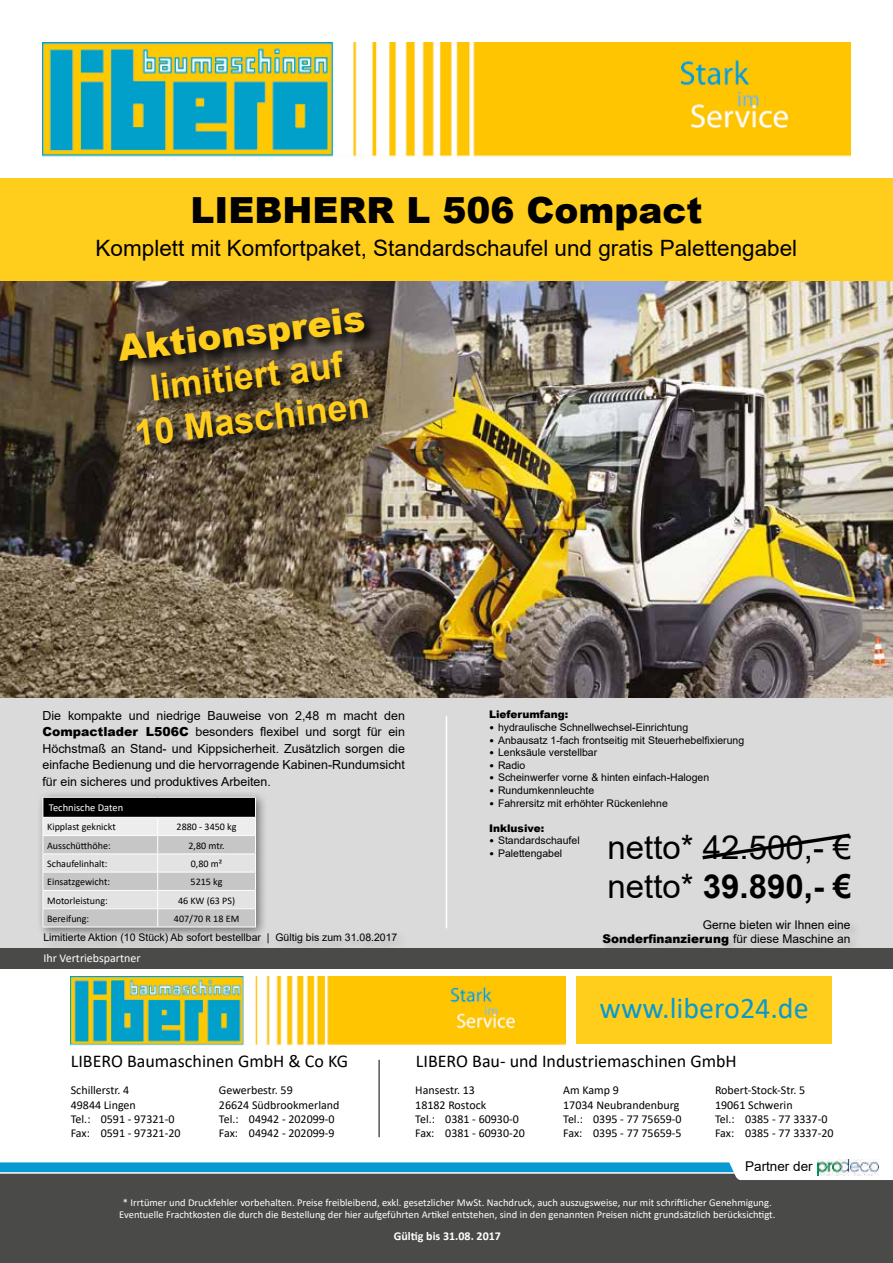
<style>
.page{position:relative;width:893px;height:1263px;background:#fff}
.page>*{position:absolute;margin:0;border:0;box-sizing:border-box;transform-origin:0 0}
.t1{font:700 36px/43.2px "Arial";color:#ffcd1c;text-align:center}
.t2{font:900 36px "Arial";color:#000}
.t3{font:900 36px "Arial";color:#ffcd1c}
.t4{font:33px/39px "Arial";color:#000}
.t5{font:30px "Calibri";color:#0899d2}
.t6{font:22.5px "Arial";color:#000}
.t7{font:18px "Calibri";color:#000}
.t8{font:13.5px "Arial";color:#000}
.t9{font:12.45px/16.5px "Arial";color:#000;text-align:justify}
.t10{font:12px/14.4px "Calibri";color:#000}
.t11{font:12px/14.4px "Arial";color:#000;text-align:right}
.t12{font:700 12px "Calibri";color:#fff}
.t13{font:12px "Calibri";color:#fff}
.t14{font:10.5px "Arial";color:#000}
.t15{font:10.5px/12.6px "Calibri";color:#fff;text-align:center}
.t16{font:900 10.5px "Arial";color:#000}
.t17{font:10.05px "Calibri";color:#000}
.s1{font-weight:900}
.s2{font-family:"Calibri"}
.s3{font-weight:700}
</style>
<div class="page">
<img style="left:0;top:281px;width:893px;height:417px">
<div style="left:0;top:698px;width:893px;height:250px;background:#dadada"></div>
<div style="left:0;top:179px;width:893px;height:102px;background:#ffcd1c"></div>
<img style="left:43px;top:43px;width:807px;height:114px">
<div style="left:40px;top:930px;width:369px;height:25px;background:#d1d1d1"></div>
<div style="left:36px;top:791px;width:232px;height:148px;background:#000;opacity:.5"></div>
<hr style="left:43px;top:927px;width:115px;height:1px;background:#fff">
<hr style="left:158px;top:927px;width:98px;height:1px;background:#fff">
<hr style="left:43px;top:797px;width:115px;height:1px;background:#fff">
<hr style="left:158px;top:797px;width:98px;height:1px;background:#fff">
<svg style="left:43px;top:798px;width:213px;height:129px"></svg>
<div style="left:600px;top:917px;width:262px;height:40px;background:#d2d2d2"></div>
<div style="left:0;top:1174px;width:893px;height:89px;background:#4a4a49"></div>
<div style="left:0;top:948px;width:893px;height:21px;background:#4a4a49"></div>
<svg style="left:0;top:1159px;width:893px;height:21px"></svg>
<img style="left:817px;top:1160px;width:62px;height:16px">
<img style="left:71px;top:977px;width:495px;height:68px">
<hr style="left:379px;top:1060px;width:1px;height:77px;background:#000">
<div style="left:577px;top:977px;width:255px;height:67px;background:#ffcd1c"></div>
<hr style="left:446px;top:716px;width:1px;height:212px;background:#fff">
<svg style="left:702px;top:833px;width:148px;height:27px"></svg>
<svg style="left:118px;top:306px;width:264px;height:153px;background:#4c4133"></svg>
<h1 class="t2" style="left:190px;top:184px;width:514px">LIEBHERR L 506 Compact</h1>
<h3 class="t6" style="left:96px;top:233px;width:703px">Komplett mit Komfortpaket, Standardschaufel und gratis Palettengabel</h3>
<h1 class="t3" style="left:115px;top:322px;width:250px;rotate:-7deg">Aktionspreis</h1>
<h1 class="t1" style="left:127px;top:370px;width:238px;rotate:-7deg">limitiert auf<br>10 Maschinen</h1>
<p class="t9" style="left:43px;top:707px;width:364px">Die kompakte und niedrige Bauweise von 2,48 m macht den <span class="s1">Compactlader L506C</span> besonders flexibel und sorgt für ein Höchstmaß an Stand- und Kippsicherheit. Zusätzlich sorgen die einfache Bedienung und die hervorragende Kabinen-Rundumsicht für ein sicheres und produktives Arbeiten.</p>
<p class="t15" style="left:49px;top:801px;width:76px">Technische Daten</p>
<p class="t17" style="left:47px;top:820px;width:70px">Kipplast geknickt</p>
<p class="t17" style="left:177px;top:820px;width:61px">2880 - 3450 kg</p>
<p class="t17" style="left:47px;top:838px;width:65px">Ausschütthöhe:</p>
<p class="t17" style="left:188px;top:838px;width:38px">2,80 mtr.</p>
<p class="t17" style="left:47px;top:857px;width:62px">Schaufelinhalt:</p>
<p class="t17" style="left:191px;top:857px;width:33px">0,80 m²</p>
<p class="t17" style="left:47px;top:875px;width:64px">Einsatzgewicht:</p>
<p class="t17" style="left:191px;top:875px;width:33px">5215 kg</p>
<p class="t17" style="left:47px;top:893px;width:62px">Motorleistung:</p>
<p class="t17" style="left:178px;top:893px;width:59px">46 KW (63 PS)</p>
<p class="t17" style="left:47px;top:911px;width:44px">Bereifung:</p>
<p class="t17" style="left:174px;top:911px;width:67px">407/70 R 18 EM</p>
<p class="t14" style="left:43px;top:930px;width:356px">Limitierte Aktion (10 Stück) Ab sofort bestellbar | Gültig bis zum 31.08.2017</p>
<p class="t13" style="left:43px;top:949px;width:99px">Ihr Vertriebspartner</p>
<p class="t16" style="left:489px;top:707px;width:81px">Lieferumfang:</p>
<p class="t14" style="left:489px;top:720px;width:201px"><span class="s2">•</span> hydraulische Schnellwechsel-Einrichtung</p>
<p class="t14" style="left:489px;top:733px;width:257px"><span class="s2">•</span> Anbausatz 1-fach frontseitig mit Steuerhebelfixierung</p>
<p class="t14" style="left:489px;top:745px;width:110px"><span class="s2">•</span> Lenksäule verstellbar</p>
<p class="t14" style="left:489px;top:758px;width:38px"><span class="s2">•</span> Radio</p>
<p class="t14" style="left:489px;top:770px;width:222px"><span class="s2">•</span> Scheinwerfer vorne &amp; hinten einfach-Halogen</p>
<p class="t14" style="left:489px;top:783px;width:107px"><span class="s2">•</span> Rundumkennleuchte</p>
<p class="t14" style="left:489px;top:796px;width:180px"><span class="s2">•</span> Fahrersitz mit erhöhter Rückenlehne</p>
<p class="t16" style="left:489px;top:820px;width:57px">Inklusive:</p>
<p class="t14" style="left:489px;top:833px;width:92px"><span class="s2">•</span> Standardschaufel</p>
<p class="t14" style="left:489px;top:846px;width:75px"><span class="s2">•</span> Palettengabel</p>
<h2 class="t4" style="left:607px;top:828px;width:246px">netto* 42.500,- € netto* <span class="s3">39.890,- €</span></h2>
<p class="t11" style="left:603px;top:917px;width:249px">Gerne bieten wir Ihnen eine<br><span class="s1">Sonderfinanzierung</span> für diese Maschine an</p>
<h3 class="t5" style="left:599px;top:987px;width:211px">www.libero24.de</h3>
<h3 class="t7" style="left:71px;top:1049px;width:279px">LIBERO Baumaschinen GmbH &amp; Co KG</h3>
<p class="t10" style="left:219px;top:1082px;width:122px">Gewerbestr. 59<br>26624 Südbrookmerland<br>Tel.: 04942 - 202099-0<br>Fax: 04942 - 202099-9</p>
<p class="t10" style="left:71px;top:1082px;width:111px">Schillerstr. 4<br>49844 Lingen<br>Tel.: 0591 - 97321-0<br>Fax: 0591 - 97321-20</p>
<h3 class="t7" style="left:416px;top:1049px;width:322px">LIBERO Bau- und Industriemaschinen GmbH</h3>
<p class="t10" style="left:415px;top:1082px;width:111px">Hansestr. 13<br>18182 Rostock<br>Tel.: 0381 - 60930-0<br>Fax: 0381 - 60930-20</p>
<p class="t10" style="left:563px;top:1082px;width:120px">Am Kamp 9<br>17034 Neubrandenburg<br>Tel.: 0395 - 77 75659-0<br>Fax: 0395 - 77 75659-5</p>
<p class="t10" style="left:715px;top:1082px;width:120px">Robert-Stock-Str. 5<br>19061 Schwerin<br>Tel.: 0385 - 77 3337-0<br>Fax: 0385 - 77 3337-20</p>
<p class="t8" style="left:745px;top:1157px;width:69px">Partner der</p>
<p class="t15" style="left:119px;top:1195px;width:658px">* Irrtümer und Druckfehler vorbehalten. Preise freibleibend, exkl. gesetzlicher MwSt. Nachdruck, auch auszugsweise, nur mit schriftlicher Genehmigung.<br>Eventuelle Frachtkosten die durch die Bestellung der hier aufgeführten Artikel entstehen, sind in den genannten Preisen nicht grundsätzlich berücksichtigt.</p>
<p class="t12" style="left:394px;top:1227px;width:109px">Gültig bis 31.08. 2017</p>
</div>
